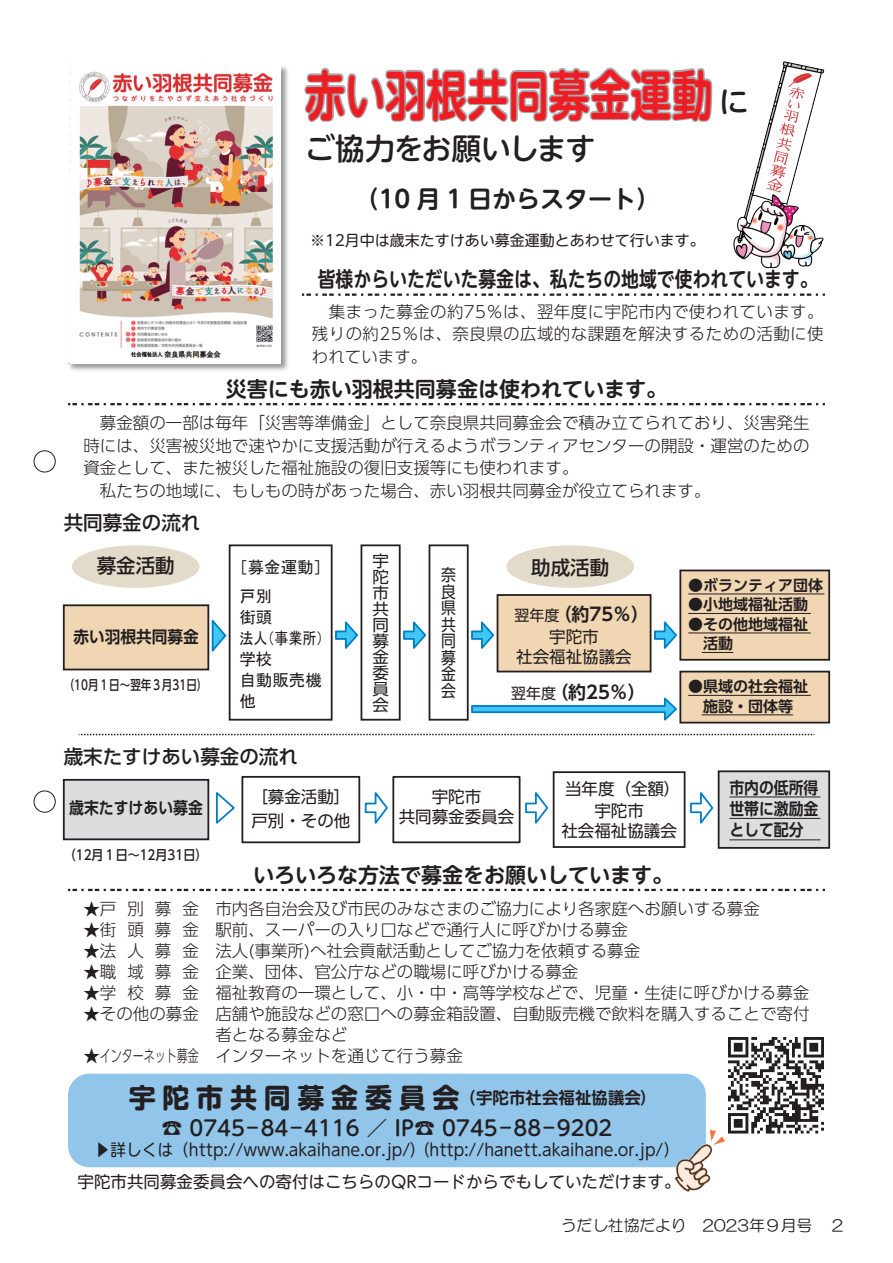
<style>
.page{position:relative;width:893px;height:1263px;background:#fff}
.page>*{position:absolute;margin:0;border:0;box-sizing:border-box;transform-origin:0 0}
.t1{font:700 54px "UD Shin M Go Pr 6 N De";letter-spacing:.005em;color:#ee1d23;scale:.75 1}
.t2{font:500 30px "UD Shin M Go Pr 6 N";letter-spacing:-.03em;color:#231f20}
.t3{font:700 27px "UD Shin M Go Pr 6 N";letter-spacing:.25em;color:#231f20}
.t4{font:700 24px "UD Shin M Go Pr 6 N De";color:#231f20}
.t5{font:700 21px "UD Shin M Go Pr 6 N De";color:#231f20}
.t6{font:500 21px "UD Shin M Go Pr 6 N";color:#231f20}
.t7{font:700 21px "UD Shin M Go Pr 6 N De";color:#231f20;scale:.85 1}
.t8{font:500 19.5px "UD Shin Go Pr 6 N";color:#231f20}
.t9{font:700 18px "UD Shin Go Pr 6 N De";color:#231f20}
.t10{font:300 16.5px/22.5px "UD Shin Go Pr 6 N";color:#231f20}
.t11{font:16.5px "UD Shin M Go Pr 6 N";color:#231f20;scale:.95 1}
.t12{font:16.5px/19.8px "UD Shin Go Pr 6 N";color:#231f20;text-align:center}
.t13{font:16.5px "UD Shin M Go Pr 6 N";color:#231f20}
.t14{font:700 16.5px/21.5px "UD Shin Go Pr 6 N De";color:#231f20;text-align:justify;scale:.9 1}
.t15{font:16.5px/21px "MS P Gothic";color:#231f20}
.t16{font:700 16.5px "UD Shin M Go Pr 6 N De";color:#231f20}
.t17{font:16.5px/16.5px "UD Shin Go Pr 6 N";color:#231f20;text-align:justify;scale:.9 1}
.t18{font:700 16.5px "UD Shin Go Pr 6 N De";color:#231f20;scale:.95 1}
.t19{font:16.05px/16px "UD Shin Go Pr 6 N";color:#231f20;text-align:justify}
.t20{font:15.75px "HG Maru Gothic MPRO";color:#231f20}
.t21{font:700 15px/19.5px "UD Shin Go Pr 6 N De";color:#231f20}
.t22{font:15px "UD Shin M Go Pr 6 N";color:#231f20}
.t23{font:15px "UD Shin Go Pr 6 N";color:#231f20}
.t24{font:500 13.5px "UD Shin Go Pr 6 N";color:#231f20;scale:.78 1}
.t25{font:500 13.5px "UD Shin Go Pr 6 N";color:#231f20;scale:.89 1}
.s1{font-family:"UD Shin M Go Pr 6 N";font-weight:500;font-size:30px;color:#231f20}
</style>
<div class="page">
<div style="left:68px;top:1074px;width:638px;height:93px;background:#92c5ea;border-radius:21px"></div>
<svg style="left:304px;top:67px;width:409px;height:56px"></svg>
<div style="left:64px;top:780px;width:144px;height:59px;background:#dcdddf"></div>
<div style="left:63px;top:779px;width:146px;height:61px;border:2px solid #231f20"></div>
<svg style="left:216px;top:792px;width:19px;height:32px"></svg>
<svg style="left:690px;top:792px;width:24px;height:32px"></svg>
<svg style="left:525px;top:792px;width:24px;height:32px"></svg>
<svg style="left:364px;top:792px;width:24px;height:32px"></svg>
<div style="left:392px;top:776px;width:128px;height:67px;border:2px solid #231f20"></div>
<div style="left:241px;top:776px;width:119px;height:67px;border:2px solid #231f20"></div>
<div style="left:719px;top:771px;width:110px;height:77px;background:#dcdddf"></div>
<div style="left:718px;top:770px;width:112px;height:79px;border:2px solid #231f20"></div>
<hr style="left:729px;top:796px;width:91px;height:1px;background:#231f20">
<hr style="left:729px;top:818px;width:91px;height:1px;background:#231f20">
<hr style="left:729px;top:839px;width:91px;height:1px;background:#231f20">
<div style="left:553px;top:771px;width:132px;height:77px;border:2px solid #231f20"></div>
<svg style="left:79px;top:734px;width:736px;height:1px"></svg>
<svg style="left:471px;top:697px;width:206px;height:24px"></svg>
<div style="left:229px;top:544px;width:104px;height:177px;border:2px solid #231f20"></div>
<div style="left:361px;top:544px;width:40px;height:177px;border:2px solid #231f20"></div>
<div style="left:429px;top:544px;width:40px;height:177px;border:2px solid #231f20"></div>
<svg style="left:211px;top:620px;width:16px;height:32px"></svg>
<svg style="left:335px;top:621px;width:23px;height:28px"></svg>
<svg style="left:403px;top:621px;width:23px;height:28px"></svg>
<svg style="left:471px;top:621px;width:23px;height:28px"></svg>
<svg style="left:654px;top:621px;width:23px;height:28px"></svg>
<div style="left:506px;top:545px;width:128px;height:43px;background:#e3dbc9;border-radius:50%"></div>
<div style="left:64px;top:605px;width:144px;height:64px;background:#f1d6b3"></div>
<div style="left:63px;top:604px;width:146px;height:66px;border:2px solid #231f20"></div>
<div style="left:497px;top:595px;width:154px;height:76px;background:#f1d6b3"></div>
<div style="left:497px;top:594px;width:154px;height:78px;border:2px solid #231f20"></div>
<div style="left:72px;top:545px;width:127px;height:43px;background:#e3dbc9;border-radius:50%"></div>
<div style="left:680px;top:570px;width:149px;height:90px;background:#f1d6b3"></div>
<div style="left:679px;top:569px;width:151px;height:92px;border:2px solid #231f20"></div>
<hr style="left:688px;top:594px;width:136px;height:1px;background:#231f20">
<hr style="left:688px;top:613px;width:123px;height:1px;background:#231f20">
<hr style="left:688px;top:633px;width:123px;height:1px;background:#231f20">
<hr style="left:702px;top:652px;width:31px;height:1px;background:#231f20">
<div style="left:680px;top:672px;width:149px;height:51px;background:#f1d6b3"></div>
<div style="left:679px;top:671px;width:151px;height:52px;border:2px solid #231f20"></div>
<hr style="left:688px;top:695px;width:123px;height:1px;background:#231f20">
<hr style="left:702px;top:714px;width:91px;height:1px;background:#231f20">
<img style="left:69px;top:63px;width:219px;height:308px">
<img style="left:68px;top:64px;width:213px;height:300px">
<img style="left:733px;top:61px;width:92px;height:208px">
<img style="left:728px;top:1037px;width:96px;height:97px">
<svg style="left:68px;top:889px;width:757px;height:2px"></svg>
<svg style="left:68px;top:403px;width:757px;height:2px"></svg>
<svg style="left:302px;top:294px;width:523px;height:2px"></svg>
<img style="left:672px;top:1128px;width:53px;height:64px">
<div style="left:34px;top:450px;width:21px;height:22px;border:1px solid #231f20;border-radius:50%"></div>
<div style="left:34px;top:791px;width:21px;height:21px;border:1px solid #231f20;border-radius:50%"></div>
<h1 class="t1" style="left:305px;top:49px;width:593px">赤い羽根共同募金運動<span class="s1">に</span></h1>
<h2 class="t2" style="left:305px;top:123px;width:292px">ご協力をお願いします</h2>
<h3 class="t4" style="left:355px;top:178px;width:307px">（10 月 1 日からスタート(</h3>
<p class="t22" style="left:310px;top:228px;width:396px">※12月中は歳末たすけあい募金運動とあわせて行います。</p>
<p class="t7" style="left:318px;top:261px;width:589px">皆様からいただいた募金は、私たちの地域で使われています。</p>
<p class="t10" style="left:312px;top:300px;width:513px;text-align:justify">　集まった募金の約75％は、翌年度に宇陀市内で使われています。残りの約25％は、奈良県の広域的な課題を解決するための活動に使われています。</p>
<p class="t5" style="left:226px;top:371px;width:443px">災害にも赤い羽根共同募金は使われています。</p>
<p class="t10" style="left:83px;top:411px;width:727px">　募金額の一部は毎年「災害等準備金」として奈良県共同募金会で積み立てられており、災害発生時には、災害被災地で速やかに支援活動が行えるようボランティアセンターの開設・運営のための資金として、また被災した福祉施設の復旧支援等にも使われます。<br>　私たちの地域に、もしもの時があった場合、赤い羽根共同募金が役立てられます。</p>
<p class="t8" style="left:64px;top:507px;width:138px">共同募金の流れ</p>
<p class="t8" style="left:97px;top:550px;width:79px">募金活動</p>
<p class="t18" style="left:73px;top:623px;width:133px">赤い羽根共同募金</p>
<p class="t24" style="left:64px;top:674px;width:186px">（10月１日～翌年３月31日(</p>
<p class="t15" style="left:239px;top:553px;width:84px;line-height:29px">［募金運動[戸別</p>
<p class="t15" style="left:239px;top:607px;width:86px">街頭<br>法人（事業所(学校<br>自動販売機他</p>
<p class="t19" style="left:372px;top:552px;width:18px">宇陀市共同募金委員会</p>
<p class="t8" style="left:531px;top:551px;width:79px">助成活動</p>
<p class="t17" style="left:441px;top:566px;width:18px">奈良県共同募金会</p>
<p class="t9" style="left:554px;top:599px;width:97px">（約75％(</p>
<p class="t23" style="left:514px;top:603px;width:46px">翌年度</p>
<p class="t12" style="left:516px;top:627px;width:117px">宇陀市<br>社会福祉協議会</p>
<p class="t9" style="left:550px;top:677px;width:97px">（約25％(</p>
<p class="t23" style="left:511px;top:681px;width:46px">翌年度</p>
<p class="t21" style="left:688px;top:575px;width:136px">●ボランティア団体</p>
<p class="t21" style="left:688px;top:594px;width:121px">●小地域福祉活動</p>
<p class="t21" style="left:688px;top:614px;width:121px">●その他地域福祉　活動</p>
<p class="t21" style="left:688px;top:676px;width:121px">●県域の社会福祉　施設・団体等</p>
<p class="t8" style="left:64px;top:741px;width:236px">歳末たすけあい募金の流れ</p>
<p class="t14" style="left:69px;top:797px;width:150px">歳末たすけあい募金</p>
<p class="t25" style="left:64px;top:844px;width:163px">（12月１日～12月31日(</p>
<p class="t12" style="left:251px;top:785px;width:100px;line-height:23.1px;text-align:left">［募金活動[戸別・その他</p>
<p class="t14" style="left:729px;top:776px;width:100px">市内の低所得世帯に激励金として配分</p>
<p class="t12" style="left:565px;top:778px;width:117px">当年度（全額(</p>
<p class="t12" style="left:399px;top:787px;width:117px">宇陀市<br>共同募金委員会</p>
<p class="t12" style="left:561px;top:801px;width:117px">宇陀市<br>社会福祉協議会</p>
<p class="t5" style="left:253px;top:857px;width:421px">いろいろな方法で募金をお願いしています。</p>
<p class="t10" style="left:83px;top:897px;width:89px">★戸別募</p>
<p class="t10" style="left:182px;top:897px;width:579px">金　市内各自治会及び市民のみなさまのご協力により各家庭へお願いする募金</p>
<p class="t10" style="left:83px;top:918px;width:89px">★街頭募</p>
<p class="t10" style="left:182px;top:918px;width:447px">金　駅前、スーパーの入り口などで通行人に呼びかける募金</p>
<p class="t10" style="left:83px;top:939px;width:89px">★法人募</p>
<p class="t10" style="left:182px;top:939px;width:459px">金　法人(事業所)へ社会貢献活動としてご協力を依頼する募金</p>
<p class="t10" style="left:83px;top:960px;width:89px">★職域募</p>
<p class="t10" style="left:182px;top:960px;width:397px">金　企業、団体、官公庁などの職場に呼びかける募金</p>
<p class="t10" style="left:182px;top:981px;width:629px">金　福祉教育の一環として、小・中・高等学校などで、児童・生徒に呼びかける募金</p>
<p class="t10" style="left:83px;top:981px;width:89px">★学校募</p>
<p class="t10" style="left:215px;top:1002px;width:595px;line-height:21px;text-indent:-132px">★その他の募金　店舗や施設などの窓口への募金箱設置、自動販売機で飲料を購入することで寄付者となる募金など</p>
<p class="t10" style="left:83px;top:1044px;width:381px">★インターネット募金　インターネットを通じて行う募金</p>
<p class="t16" style="left:460px;top:1084px;width:198px">（宇陀市社会福祉協議会(</p>
<h3 class="t3" style="left:129px;top:1074px;width:332px">宇陀市共同募金委員会</h3>
<p class="t11" style="left:95px;top:1136px;width:617px">▶詳しくは（http://www.akaihane.or.jp/）（http://hanett.akaihane.or.jp (/</p>
<p class="t6" style="left:162px;top:1110px;width:452px">☎ 0745－84－4116 ／ IP☎ 0745－88－9202</p>
<p class="t13" style="left:78px;top:1168px;width:604px">宇陀市共同募金委員会への寄付はこちらのQRコードからでもしていただけます。</p>
<p class="t20" style="left:561px;top:1217px;width:253px">うだし社協だより　2023年９月号</p>
<p class="t20" style="left:832px;top:1217px;width:13px">2</p>
</div>
